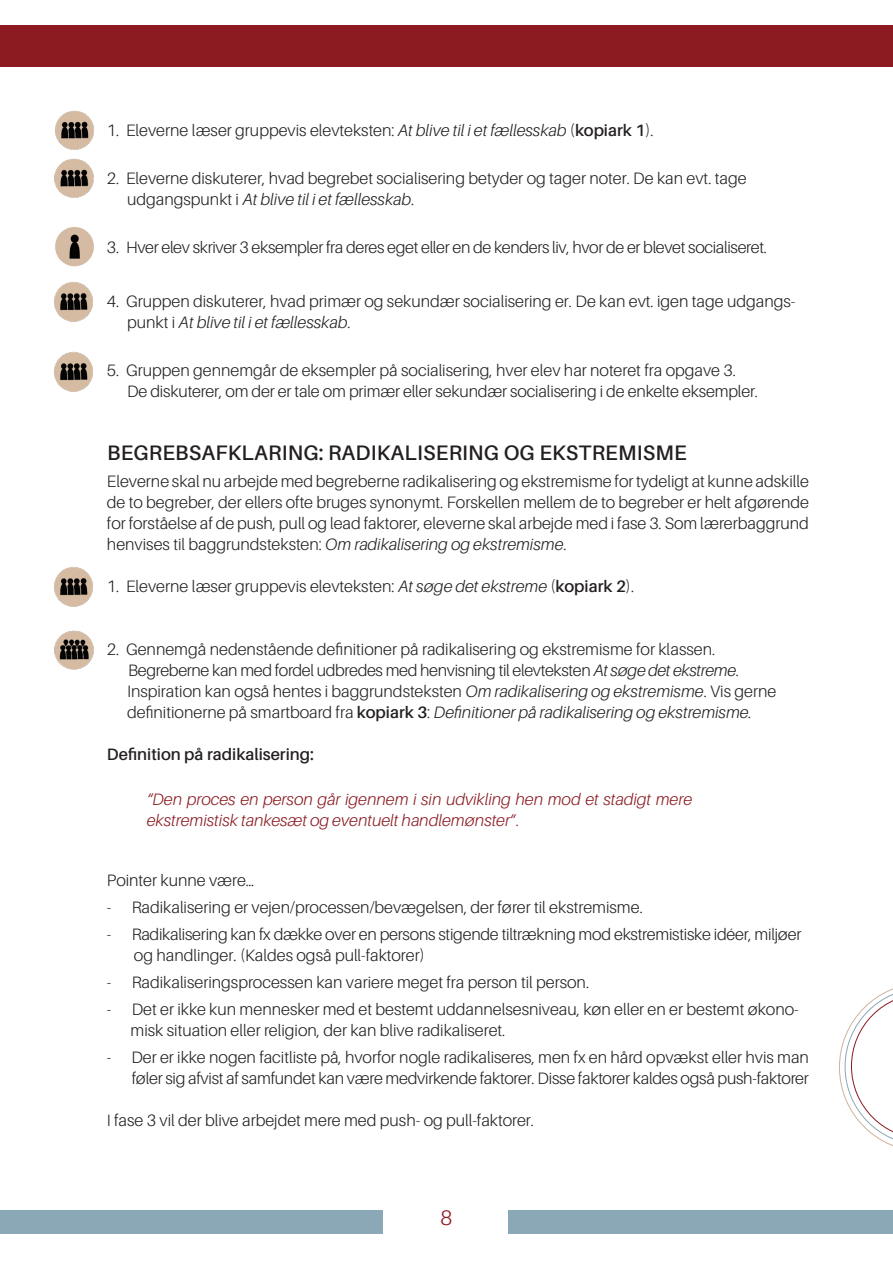
<style>
.page{position:relative;width:893px;height:1263px;background:#fff}
.page>*{position:absolute;margin:0;border:0;box-sizing:border-box;transform-origin:0 0}
.t1{font:600 21px "Aileron";letter-spacing:.01em;color:#231f20}
.t2{font:300 21px "Aileron";color:#8b1a21}
.t3{font:300 16.5px/21px "Aileron";color:#231f20;text-align:justify}
.t4{font:300 16.5px "Aileron";letter-spacing:-.02em;color:#231f20}
.t5{font:italic 300 16.5px "Aileron";color:#231f20}
.t6{font:italic 300 16.5px/21px "Aileron";color:#8b1a21}
.t7{font:600 16.5px "Aileron";color:#231f20}
.s1{font-style:italic}
.s2{font-weight:600}
.s3{font-style:normal}
.s4{font-weight:600;font-style:normal}
</style>
<div class="page">
<div style="left:0;top:1210px;width:383px;height:24px;background:#8aa8b5"></div>
<div style="left:0;top:26px;width:893px;height:41px;background:#8b1a21"></div>
<div style="left:508px;top:1210px;width:385px;height:24px;background:#8aa8b5"></div>
<img style="left:54px;top:110px;width:40px;height:88px">
<img style="left:55px;top:227px;width:39px;height:40px">
<img style="left:54px;top:281px;width:39px;height:41px">
<img style="left:54px;top:351px;width:39px;height:41px">
<img style="left:54px;top:566px;width:39px;height:41px">
<img style="left:54px;top:630px;width:40px;height:40px">
<svg style="left:839px;top:988px;width:54px;height:158px"></svg>
<p class="t3" style="left:107px;top:120px;width:548px">1. Eleverne læser gruppevis elevteksten: <span class="s1">At blive til i et fællesskab</span> (<span class="s2">kopiark 1</span>).</p>
<p class="t3" style="left:107px;top:168px;width:641px">2. Eleverne diskuterer, hvad begrebet socialisering betyder og tager noter. De kan evt. tage</p>
<p class="t5" style="left:127px;top:190px;width:289px"><span class="s3">udgangspunkt i</span> At blive til i et fællesskab<span class="s3">.</span></p>
<p class="t4" style="left:107px;top:238px;width:661px">3. Hver elev skriver 3 eksempler fra deres eget eller en de kenders liv, hvor de er blevet socialiseret.</p>
<p class="t3" style="left:107px;top:291px;width:690px">4. Gruppen diskuterer, hvad primær og sekundær socialisering er. De kan evt. igen tage udgangs-</p>
<p class="t5" style="left:127px;top:313px;width:225px"><span class="s3">punkt i</span> At blive til i et fællesskab<span class="s3">.</span></p>
<p class="t3" style="left:107px;top:360px;width:630px">5. Gruppen gennemgår de eksempler på socialisering, hver elev har noteret fra opgave 3.</p>
<p class="t3" style="left:127px;top:381px;width:632px">De diskuterer, om der er tale om primær eller sekundær socialisering i de enkelte eksempler.</p>
<p class="t1" style="left:107px;top:441px;width:581px">BEGREBSAFKLARING: RADIKALISERING OG EKSTREMISME</p>
<p class="t3" style="left:107px;top:471px;width:704px">Eleverne skal nu arbejde med begreberne radikalisering og ekstremisme for tydeligt at kunne adskille de to begreber, der ellers ofte bruges synonymt. Forskellen mellem de to begreber er helt afgørende for forståelse af de push, pull og lead faktorer, eleverne skal arbejde med i fase 3. Som lærerbaggrund henvises til baggrundsteksten: <span class="s1">Om radikalisering og ekstremisme</span>.</p>
<p class="t3" style="left:107px;top:576px;width:529px">1. Eleverne læser gruppevis elevteksten: <span class="s1">At søge det ekstreme</span> (<span class="s2">kopiark 2</span>).</p>
<p class="t3" style="left:107px;top:639px;width:610px">2. Gennemgå nedenstående definitioner på radikalisering og ekstremisme for klassen.</p>
<p class="t4" style="left:128px;top:661px;width:612px">Begreberne kan med fordel udbredes med henvisning til elevteksten <span class="s1">At søge det ekstreme</span>.</p>
<p class="t3" style="left:127px;top:681px;width:651px">Inspiration kan også hentes i baggrundsteksten <span class="s1">Om radikalisering og ekstremisme</span>. Vis gerne</p>
<p class="t5" style="left:127px;top:703px;width:626px"><span class="s3">definitionerne på smartboard fra</span> <span class="s4">kopiark 3</span><span class="s3">:</span> Definitioner på radikalisering og ekstremisme.</p>
<p class="t7" style="left:107px;top:745px;width:209px">Definition på radikalisering:</p>
<p class="t6" style="left:147px;top:789px;width:547px">“Den proces en person går igennem i sin udvikling hen mod et stadigt mere ekstremistisk tankesæt og eventuelt handlemønster”<span class="s3">.</span></p>
<p class="t3" style="left:107px;top:870px;width:149px">Pointer kunne være…</p>
<p class="t3" style="left:107px;top:897px;width:537px">- Radikalisering er vejen/processen/bevægelsen, der fører til ekstremisme.</p>
<p class="t3" style="left:107px;top:924px;width:696px">- Radikalisering kan fx dække over en persons stigende tiltrækning mod ekstremistiske idéer, miljøer</p>
<p class="t3" style="left:134px;top:945px;width:292px">og handlinger. (Kaldes også pull-faktorer)</p>
<p class="t3" style="left:107px;top:972px;width:484px">- Radikaliseringsprocessen kan variere meget fra person til person.</p>
<p class="t3" style="left:107px;top:999px;width:693px">- Det er ikke kun mennesker med et bestemt uddannelsesniveau, køn eller en er bestemt økono-</p>
<p class="t3" style="left:131px;top:1020px;width:376px">misk situation eller religion, der kan blive radikaliseret.</p>
<p class="t3" style="left:107px;top:1047px;width:704px">- Der er ikke nogen facitliste på, hvorfor nogle radikaliseres, men fx en hård opvækst eller hvis man</p>
<p class="t3" style="left:132px;top:1068px;width:679px">føler sig afvist af samfundet kan være medvirkende faktorer. Disse faktorer kaldes også push-faktorer</p>
<p class="t3" style="left:107px;top:1110px;width:429px">I fase 3 vil der blive arbejdet mere med push- og pull-faktorer.</p>
<p class="t2" style="left:441px;top:1206px;width:13px">8</p>
</div>
